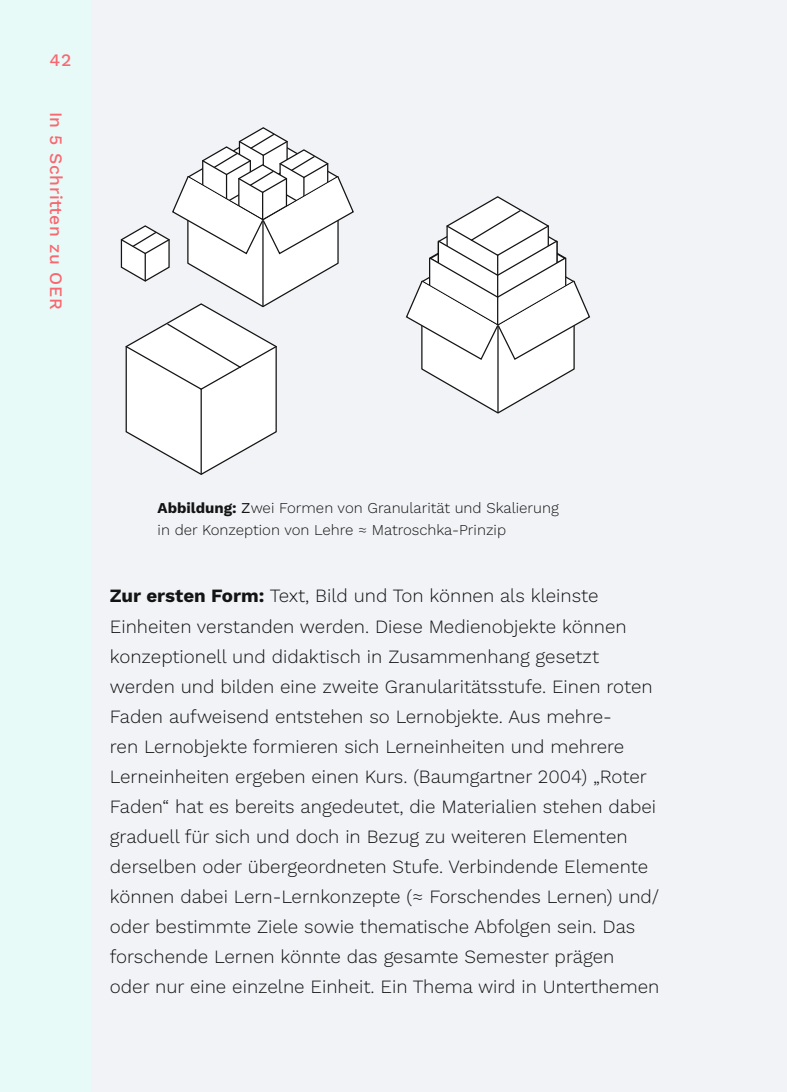
<style>
.page{position:relative;width:787px;height:1092px;background:#fff}
.page>*{position:absolute;margin:0;border:0;box-sizing:border-box;transform-origin:0 0}
.t1{font:300 18.75px/30px "Work Sans";color:#131413}
.t2{font:500 17.5px "Work Sans";letter-spacing:.04em;color:#f96770}
.t3{font:300 15px "Work Sans";color:#131413}
.s1{font-weight:700}
.s2{font-weight:400}
</style>
<div class="page">
<div style="left:0;top:0;width:787px;height:1091px;background:#e7faf8"></div>
<div style="left:92px;top:0;width:695px;height:1091px;background:#f2f3f7"></div>
<svg style="left:120px;top:127px;width:234px;height:348px"></svg>
<svg style="left:406px;top:196px;width:184px;height:218px"></svg>
<p class="t2" style="left:50px;top:47px;width:23px">42</p>
<p class="t2" style="left:70px;top:111px;width:199px;rotate:90deg">In 5 Schritten zu OER</p>
<p class="t3" style="left:158px;top:496px;width:403px"><span class="s1">Abbildung:</span> <span class="s2">Z</span>wei Formen von Granularität und Skalierung</p>
<p class="t3" style="left:158px;top:518px;width:350px">in der Konzeption von Lehre ≈ Matroschka-Prinzip</p>
<p class="t1" style="left:110px;top:580px;width:551px"><span class="s1">Zur ersten Form:</span> Text, Bild und Ton können als kleinste Einheiten verstanden werden. Diese Medienobjekte können konzeptionell und didaktisch in Zusammenhang gesetzt werden und bilden eine zweite Granularitätsstufe. Einen roten Faden aufweisend entstehen so Lernobjekte. Aus mehre-<br>ren Lernobjekte formieren sich Lerneinheiten und mehrere Lerneinheiten ergeben einen Kurs. (Baumgartner 2004) „Roter Faden“ hat es bereits angedeutet, die Materialien stehen dabei graduell für sich und doch in Bezug zu weiteren Elementen derselben oder übergeordneten Stufe. Verbindende Elemente können dabei Lern-Lernkonzepte (≈ Forschendes Lernen) und/ oder bestimmte Ziele sowie thematische Abfolgen sein. Das forschende Lernen könnte das gesamte Semester prägen<br>oder nur eine einzelne Einheit. Ein Thema wird in Unterthemen</p>
</div>
